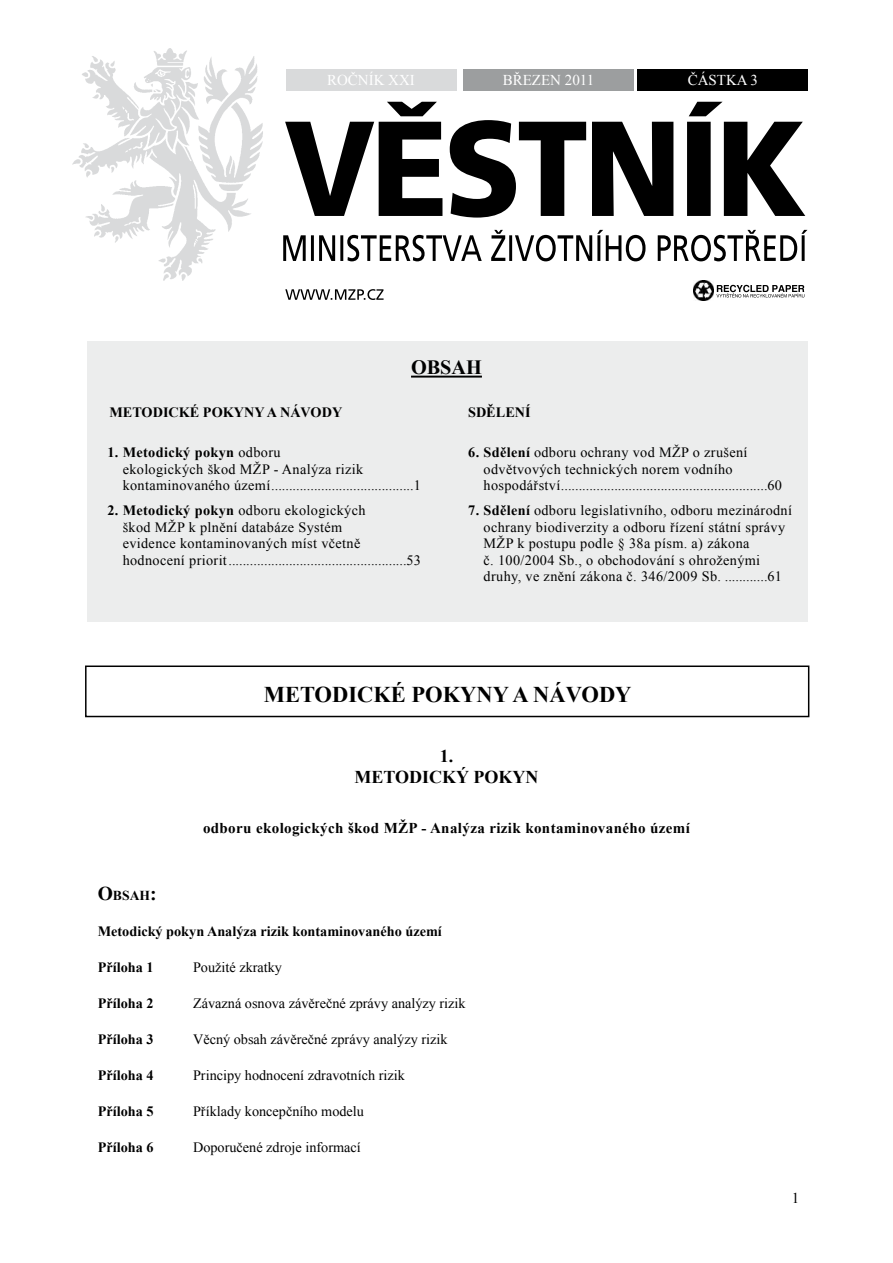
<style>
.page{position:relative;width:893px;height:1263px;background:#fff}
.page>*{position:absolute;margin:0;border:0;box-sizing:border-box;transform-origin:0 0}
.t1{font:700 22.5px "Times New Roman";color:#000}
.t2{font:700 20.25px "Times New Roman";color:#000}
.t3{font:700 18px/21px "Times New Roman";color:#000;text-align:center}
.t4{font:700 15px "Times New Roman";letter-spacing:.025em;color:#000}
.t5{font:15px "Times New Roman";color:#fff}
.t6{font:15px "Times New Roman";color:#000}
.t7{font:14.25px/16.5px "Times New Roman";letter-spacing:.025em;color:#000}
.t8{font:14.25px "Times New Roman";color:#000}
.t9{font:700 14.25px "Times New Roman";color:#000}
.t10{font:700 13.65px "Times New Roman";color:#000}
.s1{font-weight:700}
.s2{font-size:19.5px}
</style>
<div class="page">
<div style="left:87px;top:342px;width:720px;height:280px;background:#eceded"></div>
<img style="left:73px;top:49px;width:190px;height:232px">
<div style="left:286px;top:70px;width:170px;height:21px;background:#d9dadb"></div>
<div style="left:463px;top:70px;width:171px;height:21px;background:#9c9e9f"></div>
<div style="left:638px;top:70px;width:170px;height:21px;background:#000"></div>
<hr style="left:411px;top:376px;width:71px;height:2px;background:#000">
<div style="left:85px;top:665px;width:724px;height:52px;border:2px solid #000"></div>
<img style="left:693px;top:281px;width:20px;height:19px">
<svg style="left:285px;top:102px;width:520px;height:116px"></svg>
<svg style="left:283px;top:230px;width:524px;height:31px"></svg>
<svg style="left:285px;top:289px;width:99px;height:11px"></svg>
<svg style="left:716px;top:285px;width:88px;height:12px"></svg>
<p class="t5" style="left:327px;top:70px;width:89px">ROČNÍK xxI</p>
<p class="t5" style="left:503px;top:70px;width:93px">březen 2011</p>
<p class="t5" style="left:688px;top:70px;width:72px">ČÁSTKA 3</p>
<p class="t9" style="left:109px;top:402px;width:234px">Metodické Pokyny a návody</p>
<h2 class="t2" style="left:411px;top:354px;width:72px">OBSAH</h2>
<p class="t9" style="left:468px;top:402px;width:64px">Sdělení</p>
<p class="t7" style="left:123px;top:444px;width:300px;text-indent:-15px"><span class="s1">1. Metodický pokyn</span> odboru<br>ekologických škod MŽP - Analýza rizik kontaminovaného území........................................1</p>
<p class="t7" style="left:123px;top:502px;width:300px;text-indent:-15px"><span class="s1">2. Metodický pokyn</span> odboru ekologických<br>škod MŽP k plnění databáze Systém<br>evidence kontaminovaných míst včetně hodnocení priorit..................................................53</p>
<p class="t7" style="left:484px;top:444px;width:300px;text-indent:-15px"><span class="s1">6. Sdělení</span> odboru ochrany vod MŽP o zrušení odvětvových technických norem vodního hospodářství..........................................................60</p>
<p class="t7" style="left:484px;top:502px;width:310px;text-indent:-15px"><span class="s1">7. Sdělení</span> odboru legislativního, odboru mezinárodní ochrany biodiverzity a odboru řízení státní správy MŽP k postupu podle § 38a písm. a) zákona<br>č. 100/2004 Sb., o obchodování s ohroženými druhy, ve znění zákona č. 346/2009 Sb. ............61</p>
<h1 class="t1" style="left:264px;top:679px;width:369px">metodické pokyny a návody</h1>
<p class="t3" style="left:354px;top:745px;width:186px">1.<br>metodický pokyn</p>
<p class="t4" style="left:203px;top:817px;width:488px">odboru ekologických škod MŽP - Analýza rizik kontaminovaného území</p>
<p class="t10" style="left:98px;top:886px;width:60px"><span class="s2">O</span>bsah<span class="s2">:</span></p>
<p class="t9" style="left:98px;top:921px;width:346px">Metodický pokyn Analýza rizik kontaminovaného území</p>
<p class="t9" style="left:98px;top:957px;width:57px">Příloha 1</p>
<p class="t8" style="left:193px;top:958px;width:91px">Použité zkratky</p>
<p class="t9" style="left:98px;top:993px;width:57px">Příloha 2</p>
<p class="t8" style="left:193px;top:994px;width:274px">Závazná osnova závěrečné zprávy analýzy rizik</p>
<p class="t9" style="left:98px;top:1029px;width:57px">Příloha 3</p>
<p class="t8" style="left:193px;top:1030px;width:256px">Věcný obsah závěrečné zprávy analýzy rizik</p>
<p class="t9" style="left:98px;top:1065px;width:57px">Příloha 4</p>
<p class="t8" style="left:193px;top:1066px;width:213px">Principy hodnocení zdravotních rizik</p>
<p class="t9" style="left:98px;top:1101px;width:57px">Příloha 5</p>
<p class="t8" style="left:193px;top:1102px;width:172px">Příklady koncepčního modelu</p>
<p class="t9" style="left:98px;top:1137px;width:57px">Příloha 6</p>
<p class="t8" style="left:193px;top:1138px;width:169px">Doporučené zdroje informací</p>
<p class="t6" style="left:792px;top:1187px;width:9px">1</p>
</div>
